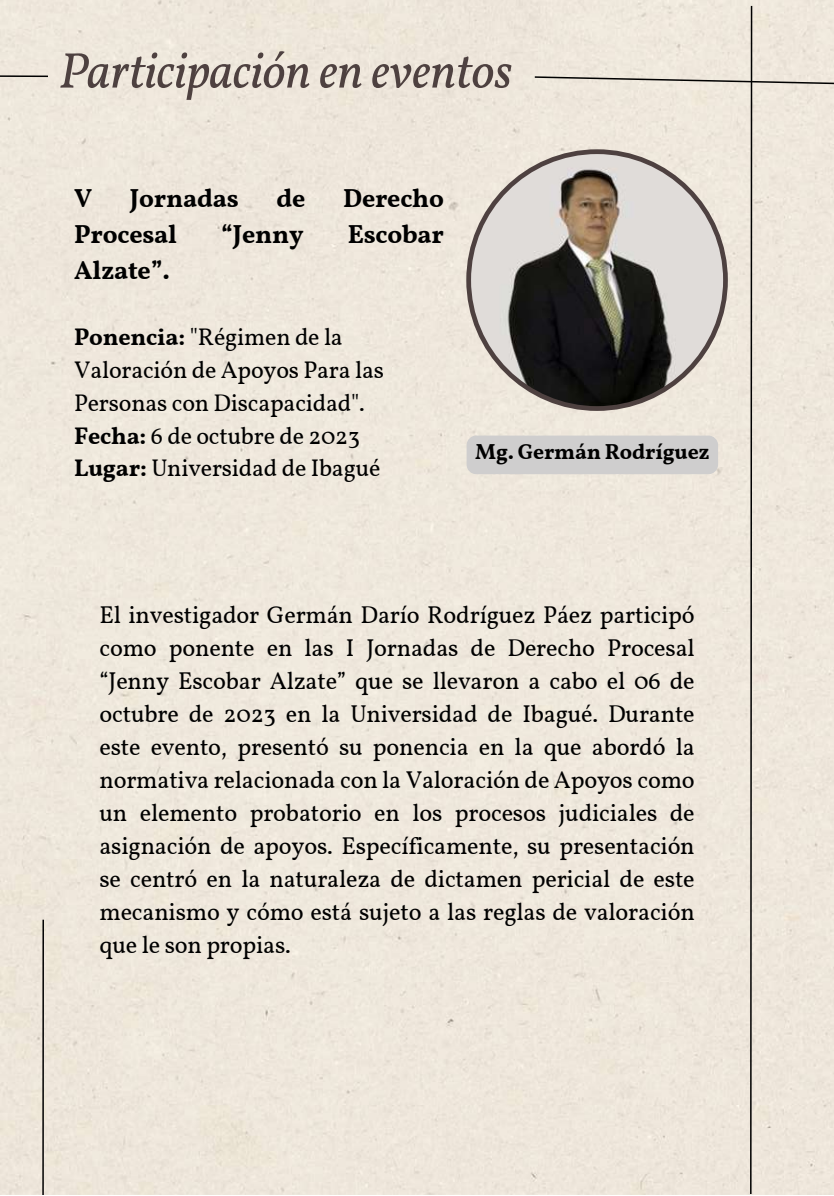
<style>
.page{position:relative;width:834px;height:1196px;background:#fff}
.page>*{position:absolute;margin:0;border:0;box-sizing:border-box;transform-origin:0 0}
.t1{font:italic 50.2px "Vollkorn";letter-spacing:-.01em;color:#4e4140}
.t2{font:700 26px "Vollkorn";letter-spacing:-.01em;color:#000}
.t3{font:24.2px/33px "Vollkorn";letter-spacing:-.01em;color:#000;text-align:justify}
.t4{font:24px/33px "Vollkorn";letter-spacing:-.01em;color:#000}
.t5{font:700 21.6px "Vollkorn";letter-spacing:-.01em;color:#000}
.s1{font-weight:700}
</style>
<div class="page">
<svg style="left:0;top:74px;width:49px;height:4px"></svg>
<div style="left:533px;top:4px;width:300px;height:1190px;background:#efe7dc"></div>
<svg style="left:41px;top:918px;width:4px;height:276px"></svg>
<svg style="left:466px;top:149px;width:262px;height:262px;background:#9b9690"></svg>
<div style="left:466px;top:435px;width:252px;height:39px;background:#cfcece;border-radius:10px"></div>
<h1 class="t1" style="left:59px;top:40px;width:455px">Participación en eventos</h1>
<p class="t2" style="left:74px;top:182px;width:20px">V</p>
<p class="t2" style="left:130px;top:182px;width:110px">Jornadas</p>
<p class="t2" style="left:276px;top:182px;width:30px">de</p>
<p class="t2" style="left:343px;top:182px;width:102px">Derecho</p>
<p class="t2" style="left:74px;top:218px;width:105px">Procesal</p>
<p class="t2" style="left:221px;top:218px;width:84px">“Jenny</p>
<p class="t2" style="left:348px;top:218px;width:98px">Escobar</p>
<p class="t2" style="left:74px;top:254px;width:97px">Alzate”.</p>
<p class="t4" style="left:74px;top:322px;width:311px"><span class="s1">Ponencia:</span> "Régimen de la<br>Valoración de Apoyos Para las<br>Personas con Discapacidad".<br><span class="s1">Fecha:</span> 6 de octubre de 2023<br><span class="s1">Lugar:</span> Universidad de Ibagué</p>
<p class="t5" style="left:475px;top:439px;width:236px">Mg. Germán Rodríguez</p>
<p class="t3" style="left:99px;top:600px;width:597px">El investigador Germán Darío Rodríguez Páez participó como ponente en las I Jornadas de Derecho Procesal “Jenny Escobar Alzate” que se llevaron a cabo el 06 de octubre de 2023 en la Universidad de Ibagué. Durante este evento, presentó su ponencia en la que abordó la normativa relacionada con la Valoración de Apoyos como un elemento probatorio en los procesos judiciales de asignación de apoyos. Específicamente, su presentación se centró en la naturaleza de dictamen pericial de este mecanismo y cómo está sujeto a las reglas de valoración que le son propias.</p>
</div>
